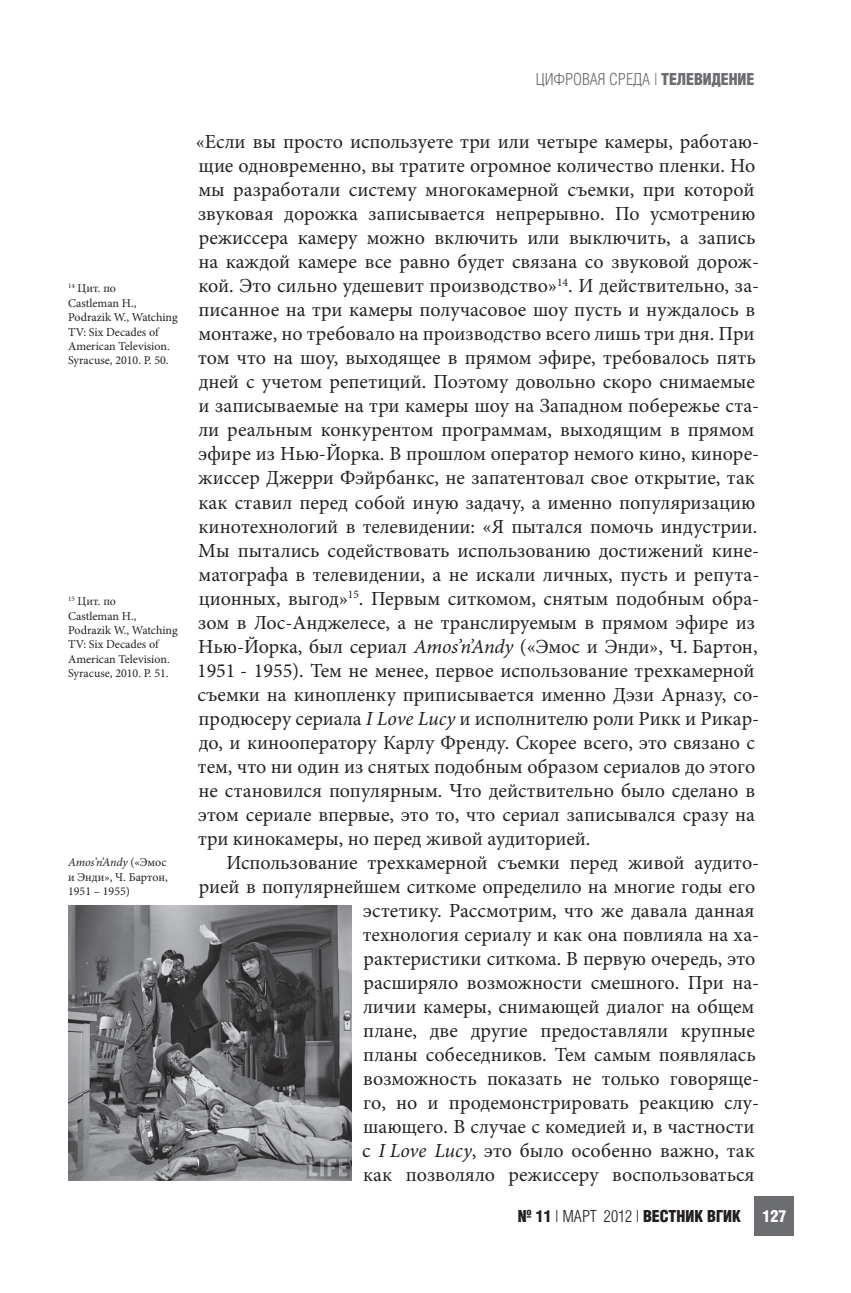
<style>
.page{position:relative;width:851px;height:1293px;background:#fff}
.page>*{position:absolute;margin:0;border:0;box-sizing:border-box;transform-origin:0 0}
.t1{font:20px/24px "Minion Pro";color:#231f20}
.t2{font:16px "AG Letterica Cond L";color:#6c6d70}
.t3{font:700 16px "AG Letterica Cond L";color:#231f20}
.t4{font:16px "AG Letterica Cond L";color:#231f20}
.t5{font:700 16px "AG Letterica Cond L";color:#fff}
.t6{font:12px/14.4px "Minion Pro";color:#231f20}
.s1{font-style:italic}
.s2{font-weight:700}
.s3{font-weight:400}
</style>
<div class="page">
<div style="left:754px;top:1196px;width:40px;height:40px;background:#6c6d70"></div>
<img style="left:68px;top:905px;width:284px;height:275px">
<p class="t6" style="left:68px;top:281px;width:111px"><sup>14</sup> Цит. по<br>Castleman H.,<br>Podrazik W., Watching<br>TV: Six Decades of<br>American Television.<br>Syracuse, 2010. P. 50.</p>
<p class="t6" style="left:68px;top:594px;width:111px"><sup>15</sup> Цит. по<br>Castleman H.,<br>Podrazik W., Watching<br>TV: Six Decades of<br>American Television.<br>Syracuse, 2010. P. 51.</p>
<p class="t6" style="left:68px;top:855px;width:101px;text-align:justify"><span class="s1">Amos’n’Andy</span> («Эмос и Энди», Ч. Бартон, 1951 – 1955)</p>
<p class="t2" style="left:535px;top:70px;width:135px">ЦИФРОВАЯ СРЕДА | <span class="s2">ТЕЛЕВИДЕНИЕ</span></p>
<p class="t1" style="left:196px;top:130px;width:565px">«Если вы просто используете три или четыре камеры, работаю&shy;щие одновременно, вы тратите огромное количество пленки. Но мы разработали систему многокамерной съемки, при которой звуковая дорожка записывается непрерывно. По усмотрению режиссера камеру можно включить или выключить, а запись на каждой камере все равно будет связана со звуковой дорож&shy;кой. Это сильно удешевит производство»<sup>14</sup>. И действительно, за&shy;писанное на три камеры получасовое шоу пусть и нуждалось в монтаже, но требовало на производство всего лишь три дня. При том что на шоу, выходящее в прямом эфире, требовалось пять дней с учетом репетиций. Поэтому довольно скоро снимаемые и записываемые на три камеры шоу на Западном побережье ста&shy;ли реальным конкурентом программам, выходящим в прямом эфире из Нью-Йорка. В прошлом оператор немого кино, киноре&shy;жиссер Джерри Фэйрбанкс, не запатентовал свое открытие, так как ставил перед собой иную задачу, а именно популяризацию кинотехнологий в телевидении: «Я пытался помочь индустрии.<br>Мы пытались содействовать использованию достижений кине&shy;матографа в телевидении, а не искали личных, пусть и репута&shy;ционных, выгод»<sup>15</sup>. Первым ситкомом, снятым подобным обра&shy;зом в Лос-Анджелесе, а не транслируемым в прямом эфире из Нью-Йорка, был сериал <span class="s1">Amos’n’Andy</span> («Эмос и Энди», Ч. Бартон, 1951 - 1955). Тем не менее, первое использование трехкамерной съемки на кинопленку приписывается именно Дэзи Арназу, со&shy;продюсеру сериала <span class="s1">I Love Lucy</span> и исполнителю роли Рикк и Рикар&shy;до, и кинооператору Карлу Френду. Скорее всего, это связано с тем, что ни один из снятых подобным образом сериалов до этого не становился популярным. Что действительно было сделано в этом сериале впервые, это то, что сериал записывался сразу на три кинокамеры, но перед живой аудиторией.</p>
<p class="t1" style="left:199px;top:850px;width:562px;text-align:right">Использование трехкамерной съемки перед живой аудито&shy;рией в популярнейшем ситкоме определило на многие годы его эстетику. Рассмотрим, что же давала данная<br>технология сериалу и как она повлияла на ха-<br>рактеристики ситкома. В первую очередь, это<br>расширяло возможности смешного. При на-<br>личии камеры, снимающей диалог на общем<br>плане, две другие предоставляли крупные<br>планы собеседников. Тем самым появлялась<br>возможность показать не только говоряще-<br>го, но и продемонстрировать реакцию слу-<br>шающего. В случае с комедией и, в частности<br>с <span class="s1">I Love Lucy</span>, это было особенно важно, так<br>как позволяло режиссеру воспользоваться</p>
<p class="t4" style="left:517px;top:1207px;width:54px"><span class="s2">№ 11</span>|март</p>
<p class="t3" style="left:604px;top:1206px;width:75px"><span class="s3">2012 |</span> ВЕСТНИК</p>
<p class="t3" style="left:707px;top:1206px;width:26px">ВГИК</p>
<p class="t5" style="left:762px;top:1206px;width:25px">127</p>
</div>
